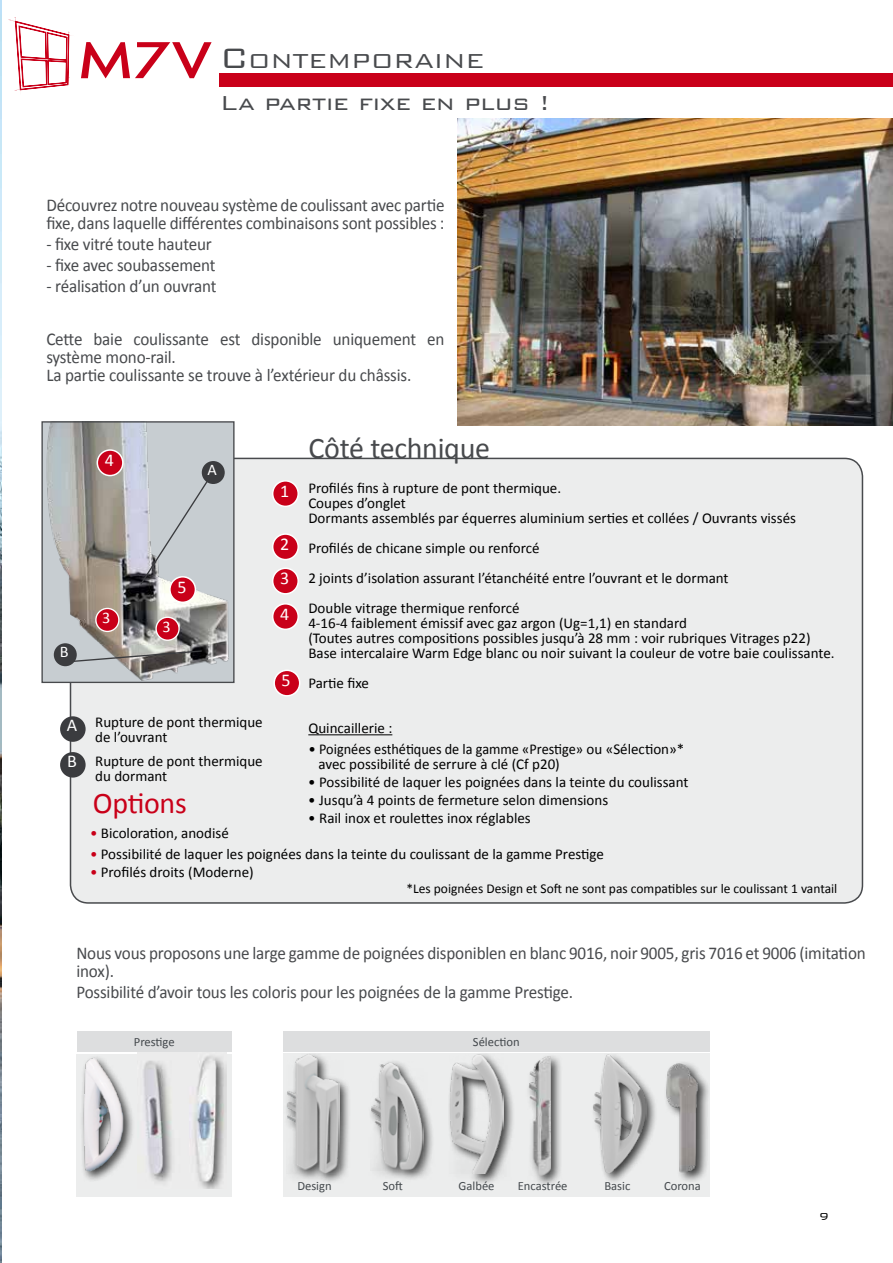
<style>
.page{position:relative;width:893px;height:1263px;background:#fff}
.page>*{position:absolute;margin:0;border:0;box-sizing:border-box;transform-origin:0 0}
.t1{font:30px "Calibri";letter-spacing:-.01em;color:#484a4d}
.t2{font:30px "Calibri";letter-spacing:-.01em;color:#c90019}
.t3{font:300 27px/41.2px "Bank Gothic BT";letter-spacing:-.01em;color:#484a4d}
.t4{font:18px/18px "Calibri";letter-spacing:-.01em;color:#484a4d;scale:.95 1}
.t5{font:18px/34.2px "Calibri";color:#fff}
.t6{font:16.2px "Calibri";color:#fff}
.t7{font:15px/15px "Calibri";color:#000}
.t8{font:13.5px "Calibri";color:#000}
.t9{font:300 13.5px "Bank Gothic BT";color:#000}
.t10{font:12.6px "Calibri";color:#44494d}
.s1{font-size:37.5px}
.s2{color:#c90019}
</style>
<div class="page">
<div style="left:71px;top:458px;width:791px;height:445px;background:#eceded;border-radius:18px"></div>
<img style="left:43px;top:423px;width:190px;height:258px">
<div style="left:41px;top:421px;width:194px;height:262px;border:1px solid #484a4d"></div>
<img style="left:0;top:0;width:1px;height:1263px">
<div style="left:220px;top:73px;width:673px;height:13px;background:#c90019"></div>
<svg style="left:8px;top:17px;width:63px;height:74px"></svg>
<svg style="left:81px;top:42px;width:131px;height:36px"></svg>
<hr style="left:308px;top:734px;width:84px;height:1px;background:#000">
<div style="left:273px;top:481px;width:25px;height:25px;background:#c90019;border-radius:50%"></div>
<div style="left:272px;top:480px;width:27px;height:27px;border:2px solid #fff;border-radius:50%"></div>
<div style="left:60px;top:716px;width:26px;height:26px;background:#3b3c3f;border-radius:50%"></div>
<div style="left:202px;top:461px;width:23px;height:23px;background:#3b3c3f;border-radius:50%"></div>
<div style="left:273px;top:534px;width:25px;height:26px;background:#c90019;border-radius:50%"></div>
<div style="left:272px;top:533px;width:27px;height:27px;border:2px solid #fff;border-radius:50%"></div>
<div style="left:273px;top:568px;width:25px;height:26px;background:#c90019;border-radius:50%"></div>
<div style="left:272px;top:567px;width:27px;height:27px;border:2px solid #fff;border-radius:50%"></div>
<div style="left:96px;top:608px;width:23px;height:23px;background:#c90019;border-radius:50%"></div>
<div style="left:95px;top:608px;width:25px;height:24px;border:1px solid #fff;border-radius:50%"></div>
<div style="left:156px;top:617px;width:23px;height:23px;background:#c90019;border-radius:50%"></div>
<div style="left:155px;top:617px;width:25px;height:24px;border:1px solid #fff;border-radius:50%"></div>
<div style="left:273px;top:604px;width:25px;height:25px;background:#c90019;border-radius:50%"></div>
<div style="left:272px;top:603px;width:27px;height:27px;border:2px solid #fff;border-radius:50%"></div>
<div style="left:97px;top:450px;width:26px;height:26px;background:#c90019;border-radius:50%"></div>
<div style="left:97px;top:449px;width:27px;height:27px;border:2px solid #fff;border-radius:50%"></div>
<div style="left:274px;top:670px;width:26px;height:26px;background:#c90019;border-radius:50%"></div>
<div style="left:273px;top:669px;width:27px;height:27px;border:2px solid #fff;border-radius:50%"></div>
<div style="left:170px;top:577px;width:25px;height:25px;background:#c90019;border-radius:50%"></div>
<div style="left:169px;top:576px;width:27px;height:27px;border:2px solid #fff;border-radius:50%"></div>
<div style="left:60px;top:752px;width:26px;height:26px;background:#3b3c3f;border-radius:50%"></div>
<div style="left:54px;top:643px;width:23px;height:23px;background:#3b3c3f;border-radius:50%"></div>
<svg style="left:73px;top:649px;width:130px;height:14px;background:#888886"></svg>
<svg style="left:139px;top:474px;width:74px;height:112px;background:#c0c1c7"></svg>
<div style="left:283px;top:1031px;width:426px;height:20px;background:#dddedf"></div>
<div style="left:77px;top:1031px;width:155px;height:20px;background:#dddedf"></div>
<div style="left:77px;top:1054px;width:155px;height:143px;background:#eceded"></div>
<div style="left:283px;top:1053px;width:426px;height:144px;background:#eceded"></div>
<div style="left:663px;top:1060px;width:47px;height:123px;background:#000;opacity:.75"></div>
<img style="left:663px;top:1061px;width:40px;height:115px">
<div style="left:284px;top:1052px;width:68px;height:133px;background:#000;opacity:.75"></div>
<img style="left:286px;top:1054px;width:54px;height:119px">
<div style="left:368px;top:1059px;width:67px;height:123px;background:#000;opacity:.75"></div>
<img style="left:370px;top:1061px;width:54px;height:109px">
<div style="left:447px;top:1051px;width:68px;height:135px;background:#000;opacity:.75"></div>
<img style="left:450px;top:1053px;width:53px;height:120px">
<div style="left:591px;top:1052px;width:67px;height:133px;background:#000;opacity:.75"></div>
<img style="left:593px;top:1054px;width:53px;height:119px">
<div style="left:525px;top:1054px;width:38px;height:133px;background:#000;opacity:.75"></div>
<img style="left:528px;top:1056px;width:23px;height:120px">
<img style="left:458px;top:119px;width:435px;height:307px">
<div style="left:80px;top:1055px;width:56px;height:128px;background:#000;opacity:.75"></div>
<img style="left:80px;top:1056px;width:48px;height:116px">
<img style="left:138px;top:1052px;width:89px;height:136px">
<h2 class="t3" style="left:220px;top:40px;width:332px"><span class="s1">C</span>ONTEMPORAINE<br>La partie fixe en plus !</h2>
<p class="t4" style="left:46px;top:196px;width:421px">Découvrez notre nouveau système de coulissant avec partie fixe, dans laquelle différentes combinaisons sont possibles :</p>
<p class="t4" style="left:46px;top:235px;width:176px">- fixe vitré toute hauteur</p>
<p class="t4" style="left:46px;top:256px;width:180px">- fixe avec soubassement</p>
<p class="t4" style="left:46px;top:277px;width:181px">- réalisation d’un ouvrant</p>
<p class="t4" style="left:46px;top:330px;width:421px">Cette baie coulissante est disponible uniquement en système mono-rail.<br>La partie coulissante se trouve à l’extérieur du châssis.</p>
<p class="t6" style="left:60px;top:641px;width:10px">B</p>
<p class="t5" style="left:67px;top:708px;width:12px">A</p>
<p class="t5" style="left:67px;top:744px;width:11px">B</p>
<p class="t5" style="left:105px;top:443px;width:11px">4</p>
<p class="t6" style="left:208px;top:459px;width:11px">A</p>
<h1 class="t1" style="left:309px;top:429px;width:183px">Côté technique</h1>
<p class="t7" style="left:308px;top:481px;width:489px">Profilés fins à rupture de pont thermique.<br>Coupes d’onglet<br>Dormants assemblés par équerres aluminium serties et collées / Ouvrants vissés</p>
<p class="t7" style="left:308px;top:533px;width:422px;line-height:30px">Profilés de chicane simple ou renforcé<br>2 joints d’isolation assurant l’étanchéité entre l’ouvrant et le dormant<br>Double vitrage thermique renforcé</p>
<p class="t7" style="left:308px;top:616px;width:528px">4-16-4 faiblement émissif avec gaz argon (Ug=1,1) en standard<br>(Toutes autres compositions possibles jusqu’à 28 mm : voir rubriques Vitrages p22)<br>Base intercalaire Warm Edge blanc ou noir suivant la couleur de votre baie coulissante.</p>
<p class="t7" style="left:308px;top:676px;width:62px">Partie fixe</p>
<p class="t7" style="left:308px;top:721px;width:86px">Quincaillerie :</p>
<p class="t7" style="left:318px;top:742px;width:367px;text-indent:-10px">• Poignées esthétiques de la gamme «Prestige» ou «Sélection»* avec possibilité de serrure à clé (Cf p20)</p>
<p class="t7" style="left:308px;top:775px;width:382px">• Possibilité de laquer les poignées dans la teinte du coulissant</p>
<p class="t7" style="left:308px;top:793px;width:301px">• Jusqu’à 4 points de fermeture selon dimensions</p>
<p class="t7" style="left:308px;top:811px;width:224px">• Rail inox et roulettes inox réglables</p>
<p class="t5" style="left:280px;top:474px;width:11px">1</p>
<p class="t5" style="left:280px;top:527px;width:11px">2<br>3</p>
<p class="t5" style="left:177px;top:569px;width:11px">5</p>
<p class="t5" style="left:280px;top:596px;width:11px">4</p>
<p class="t6" style="left:102px;top:607px;width:10px">3</p>
<p class="t6" style="left:162px;top:616px;width:10px">3</p>
<p class="t5" style="left:282px;top:663px;width:11px">5</p>
<p class="t7" style="left:95px;top:714px;width:169px">Rupture de pont thermique de l’ouvrant</p>
<p class="t7" style="left:95px;top:753px;width:169px">Rupture de pont thermique du dormant</p>
<h1 class="t2" style="left:93px;top:784px;width:95px">Options</h1>
<p class="t7" style="left:90px;top:825px;width:140px"><span class="s2">•</span> Bicoloration, anodisé</p>
<p class="t7" style="left:90px;top:846px;width:515px"><span class="s2">•</span> Possibilité de laquer les poignées dans la teinte du coulissant de la gamme Prestige</p>
<p class="t7" style="left:90px;top:864px;width:165px"><span class="s2">•</span> Profilés droits (Moderne)</p>
<p class="t8" style="left:406px;top:880px;width:432px">*Les poignées Design et Soft ne sont pas compatibles sur le coulissant 1 vantail</p>
<p class="t4" style="left:76px;top:944px;width:832px">Nous vous proposons une large gamme de poignées disponiblen en blanc 9016, noir 9005, gris 7016 et 9006 (imitation inox).</p>
<p class="t4" style="left:76px;top:983px;width:524px">Possibilité d’avoir tous les coloris pour les poignées de la gamme Prestige.</p>
<p class="t10" style="left:134px;top:1034px;width:42px">Prestige</p>
<p class="t10" style="left:473px;top:1034px;width:48px">Sélection</p>
<p class="t10" style="left:297px;top:1178px;width:36px">Design</p>
<p class="t10" style="left:383px;top:1178px;width:22px">Soft</p>
<p class="t10" style="left:459px;top:1178px;width:38px">Galbée</p>
<p class="t10" style="left:518px;top:1178px;width:51px">Encastrée</p>
<p class="t10" style="left:604px;top:1178px;width:28px">Basic</p>
<p class="t10" style="left:664px;top:1178px;width:38px">Corona</p>
<p class="t9" style="left:819px;top:1209px;width:12px">9</p>
</div>
